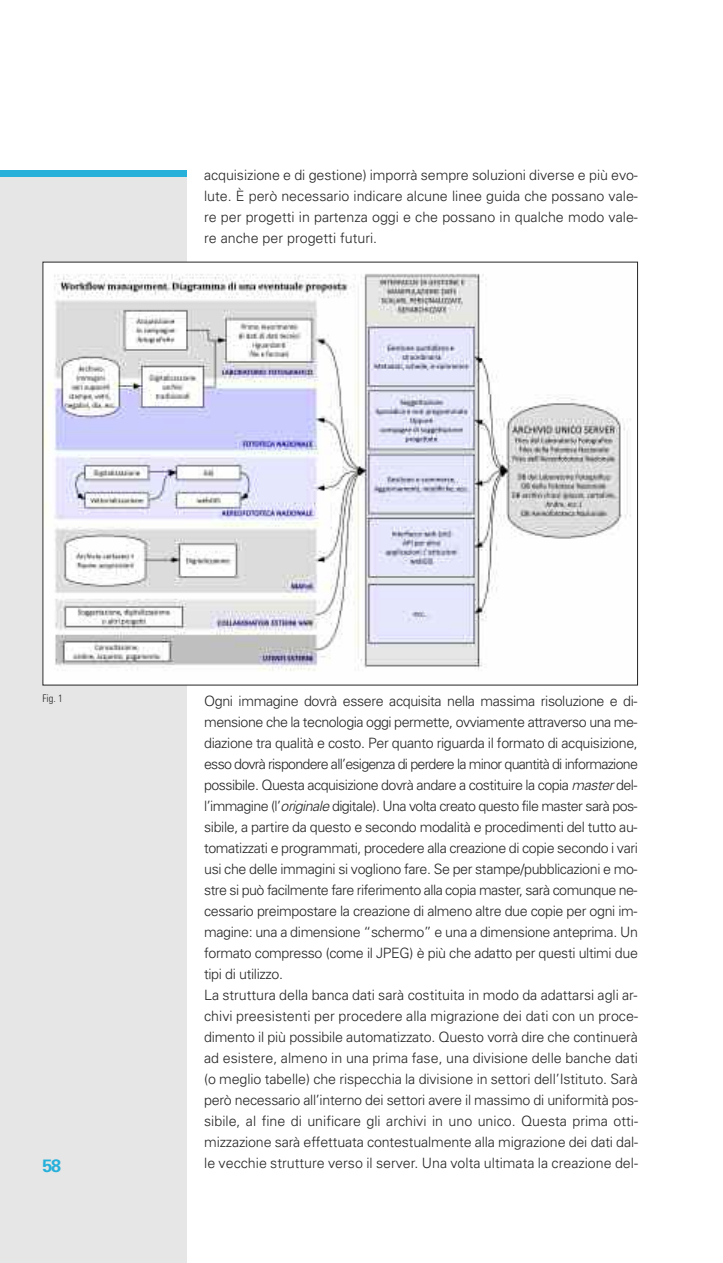
<style>
.page{position:relative;width:723px;height:1263px;background:#fff}
.page>*{position:absolute;margin:0;border:0;box-sizing:border-box;transform-origin:0 0}
.t1{font:700 18px "Univers";color:#27b0da}
.t2{font:300 14.25px/21px "Univers";letter-spacing:-.025em;color:#272627;text-align:justify}
.t3{font:300 14.25px "Univers";color:#272627}
.t4{font:300 condensed 10.5px "Univers";color:#272627}
.s1{font-style:italic}
</style>
<div class="page">
<div style="left:0;top:170px;width:187px;height:1093px;background:#e7e6e6"></div>
<div style="left:0;top:170px;width:187px;height:6px;background:#27b0da"></div>
<img style="left:45px;top:264px;width:586px;height:416px">
<p class="t2" style="left:204px;top:166px;width:435px">acquisizione e di gestione) imporrà sempre soluzioni diverse e più evo&shy;lute. È però necessario indicare alcune linee guida che possano vale&shy;re per progetti in partenza oggi e che possano in qualche modo vale&shy;re anche per progetti futuri.</p>
<p class="t4" style="left:43px;top:694px;width:22px">Fig. 1</p>
<p class="t2" style="left:204px;top:691px;width:435px;text-align:left">Ogni immagine dovrà essere acquisita nella massima risoluzione e di&shy;mensione che la tecnologia oggi permette, ovviamente attraverso una me&shy;diazione tra qualità e costo. Per quanto riguarda il formato di acquisizione, esso dovrà rispondere all’esigenza di perdere la minor quantità di informazione possibile. Questa acquisizione dovrà andare a costituire la copia <span class="s1">master</span> del&shy;l’immagine (l’<span class="s1">originale</span> digitale). Una volta creato questo file master sarà pos&shy;sibile, a partire da questo e secondo modalità e procedimenti del tutto au&shy;tomatizzati e programmati, procedere alla creazione di copie secondo i vari usi che delle immagini si vogliono fare. Se per stampe/pubblicazioni e mo&shy;stre si può facilmente fare riferimento alla copia master, sarà comunque ne&shy;cessario preimpostare la creazione di almeno altre due copie per ogni im&shy;magine: una a dimensione “schermo” e una a dimensione anteprima. Un formato compresso (come il JPEG) è più che adatto per questi ultimi due tipi di utilizzo.<br>La struttura della banca dati sarà costituita in modo da adattarsi agli ar&shy;chivi preesistenti per procedere alla migrazione dei dati con un proce&shy;dimento il più possibile automatizzato. Questo vorrà dire che continuerà ad esistere, almeno in una prima fase, una divisione delle banche dati (o meglio tabelle) che rispecchia la divisione in settori dell’Istituto. Sarà però necessario all’interno dei settori avere il massimo di uniformità pos&shy;sibile, al fine di unificare gli archivi in uno unico. Questa prima otti&shy;mizzazione sarà effettuata contestualmente alla migrazione dei dati dal-</p>
<p class="t1" style="left:43px;top:1159px;width:20px">58</p>
<p class="t3" style="left:204px;top:1157px;width:435px">le vecchie strutture verso il server. Una volta ultimata la creazione del-</p>
</div>
